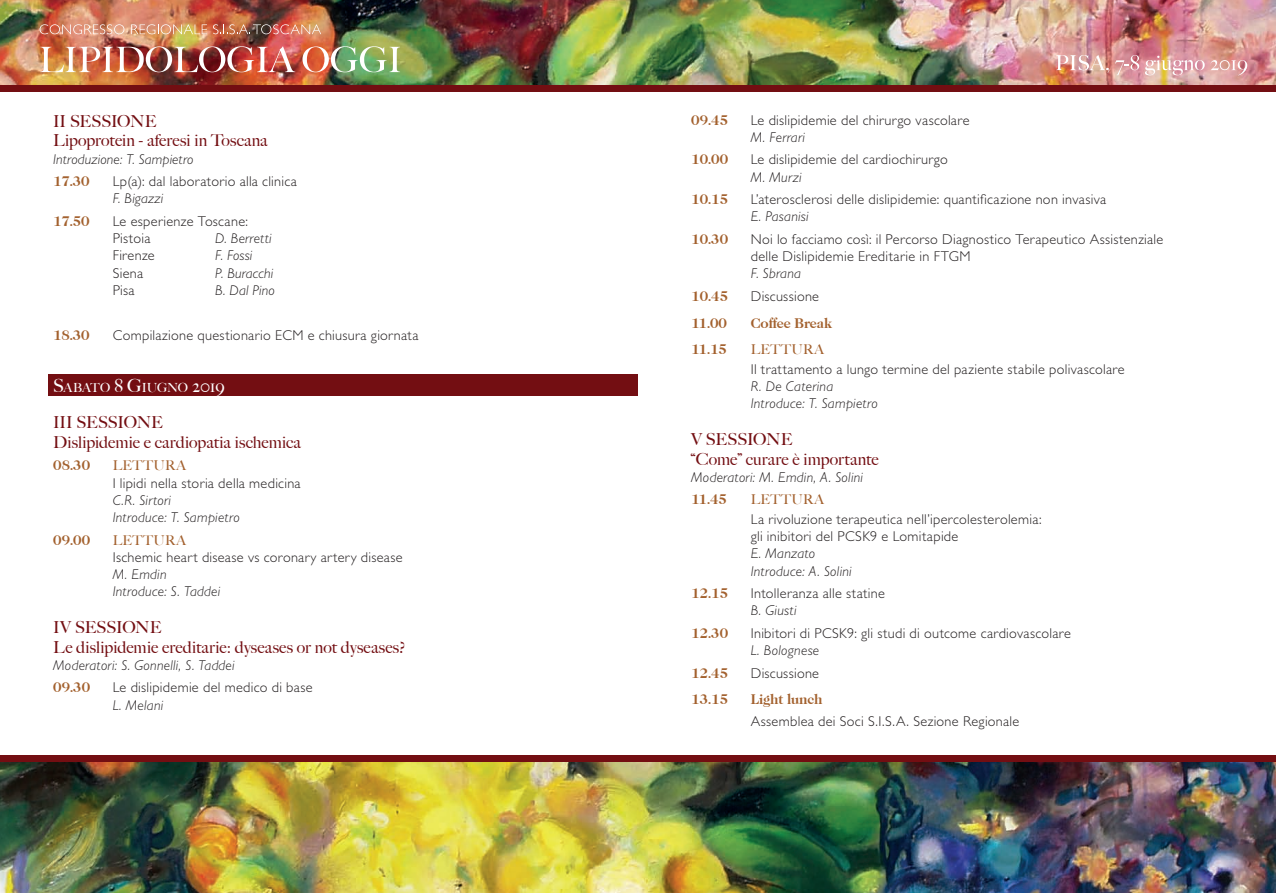
<style>
.page{position:relative;width:1276px;height:893px;background:#fff}
.page>*{position:absolute;margin:0;border:0;box-sizing:border-box;transform-origin:0 0}
.t1{font:500 16.5px/19.5px "Big Caslon";letter-spacing:.005em;color:#730e12}
.t2{font:300 14.25px/17.2px "Gill Sans Std";letter-spacing:.02em;color:#231f20}
.t3{font:italic 300 14.25px/17.2px "Gill Sans Std";letter-spacing:.02em;color:#231f20}
.t4{font:700 13.5px "Caslon 335";letter-spacing:.01em;color:#a3612e}
.t5{font:500 13.5px "Big Caslon";letter-spacing:.03em;color:#a3612e}
.t6{font:500 12.6px "Big Caslon";letter-spacing:-.015em;color:#fff}
.s1{font-size:18px}
</style>
<div class="page">
<img style="left:0;top:761px;width:1276px;height:132px">
<div style="left:49px;top:374px;width:589px;height:22px;background:#730e12"></div>
<img style="left:0;top:0;width:1276px;height:85px">
<div style="left:0;top:85px;width:1276px;height:7px;background:#730e12"></div>
<svg style="left:40px;top:24px;width:84px;height:10px"></svg>
<svg style="left:131px;top:24px;width:76px;height:10px"></svg>
<svg style="left:213px;top:24px;width:108px;height:10px"></svg>
<img style="left:40px;top:46px;width:255px;height:26px">
<svg style="left:302px;top:46px;width:98px;height:26px"></svg>
<svg style="left:1056px;top:55px;width:53px;height:18px"></svg>
<svg style="left:1115px;top:55px;width:24px;height:20px"></svg>
<svg style="left:1145px;top:56px;width:59px;height:19px"></svg>
<svg style="left:1210px;top:60px;width:37px;height:15px"></svg>
<div style="left:0;top:755px;width:1276px;height:6px;background:#730e12"></div>
<p class="t1" style="left:53px;top:111px;width:216px">II SESSIONE<br>Lipoprotein - aferesi in Toscana</p>
<p class="t3" style="left:53px;top:150px;width:142px">Introduzione: T. Sampietro</p>
<p class="t4" style="left:53px;top:173px;width:38px">17.30</p>
<p class="t2" style="left:113px;top:173px;width:186px">Lp(a): dal laboratorio alla clinica</p>
<p class="t3" style="left:113px;top:190px;width:52px">F. Bigazzi</p>
<p class="t4" style="left:53px;top:213px;width:38px">17.50</p>
<p class="t2" style="left:113px;top:213px;width:137px">Le esperienze Toscane:<br>Pistoia</p>
<p class="t3" style="left:215px;top:230px;width:58px">D. Berretti</p>
<p class="t2" style="left:113px;top:247px;width:43px">Firenze</p>
<p class="t3" style="left:215px;top:247px;width:39px">F. Fossi</p>
<p class="t2" style="left:113px;top:264px;width:32px">Siena</p>
<p class="t3" style="left:215px;top:264px;width:60px">P. Buracchi</p>
<p class="t2" style="left:113px;top:282px;width:23px">Pisa</p>
<p class="t3" style="left:215px;top:282px;width:61px">B. Dal Pino</p>
<p class="t4" style="left:53px;top:327px;width:38px">18.30</p>
<p class="t2" style="left:113px;top:327px;width:307px">Compilazione questionario ECM e chiusura giornata</p>
<p class="t6" style="left:53px;top:377px;width:173px"><span class="s1">S</span>ABATO <span class="s1">8 G</span>IUGNO <span class="s1">2019</span></p>
<p class="t1" style="left:53px;top:412px;width:249px">III SESSIONE<br>Dislipidemie e cardiopatia ischemica</p>
<p class="t4" style="left:53px;top:457px;width:39px">08.30</p>
<p class="t5" style="left:113px;top:454px;width:75px">LETTURA</p>
<p class="t2" style="left:113px;top:474px;width:189px">I lipidi nella storia della medicina</p>
<p class="t3" style="left:113px;top:492px;width:129px">C.R. Sirtori<br>Introduce: T. Sampietro</p>
<p class="t4" style="left:53px;top:531px;width:39px">09.00</p>
<p class="t5" style="left:113px;top:529px;width:75px">LETTURA</p>
<p class="t2" style="left:113px;top:549px;width:291px">Ischemic heart disease vs coronary artery disease</p>
<p class="t3" style="left:113px;top:566px;width:109px">M. Emdin<br>Introduce: S. Taddei</p>
<p class="t1" style="left:53px;top:617px;width:354px">IV SESSIONE<br>Le dislipidemie ereditarie: dyseases or not dyseases?</p>
<p class="t3" style="left:53px;top:657px;width:183px">Moderatori: S. Gonnelli, S. Taddei</p>
<p class="t4" style="left:53px;top:679px;width:39px">09.30</p>
<p class="t2" style="left:113px;top:679px;width:201px">Le dislipidemie del medico di base</p>
<p class="t3" style="left:113px;top:696px;width:52px">L. Melani</p>
<p class="t4" style="left:691px;top:111px;width:39px">09.45</p>
<p class="t2" style="left:750px;top:111px;width:220px">Le dislipidemie del chirurgo vascolare</p>
<p class="t3" style="left:750px;top:129px;width:56px">M. Ferrari</p>
<p class="t4" style="left:691px;top:151px;width:39px">10.00</p>
<p class="t2" style="left:750px;top:151px;width:199px">Le dislipidemie del cardiochirurgo</p>
<p class="t3" style="left:750px;top:168px;width:52px">M. Murzi</p>
<p class="t4" style="left:691px;top:191px;width:39px">10.15</p>
<p class="t2" style="left:750px;top:191px;width:357px">L’aterosclerosi delle dislipidemie: quantificazione non invasiva</p>
<p class="t3" style="left:750px;top:208px;width:59px">E. Pasanisi</p>
<p class="t4" style="left:691px;top:231px;width:39px">10.30</p>
<p class="t2" style="left:750px;top:231px;width:414px">Noi lo facciamo così: il Percorso Diagnostico Terapeutico Assistenziale delle Dislipidemie Ereditarie in FTGM</p>
<p class="t3" style="left:750px;top:265px;width:52px">F. Sbrana</p>
<p class="t4" style="left:691px;top:288px;width:39px">10.45</p>
<p class="t2" style="left:750px;top:288px;width:70px">Discussione</p>
<p class="t4" style="left:691px;top:314px;width:37px">11.00</p>
<p class="t4" style="left:750px;top:314px;width:83px">Coffee Break</p>
<p class="t4" style="left:691px;top:341px;width:37px">11.15</p>
<p class="t5" style="left:750px;top:338px;width:75px">LETTURA</p>
<p class="t2" style="left:750px;top:361px;width:375px">Il trattamento a lungo termine del paziente stabile polivascolare</p>
<p class="t3" style="left:750px;top:378px;width:129px">R. De Caterina<br>Introduce: T. Sampietro</p>
<p class="t1" style="left:691px;top:429px;width:189px">V SESSIONE<br>“Come” curare è importante</p>
<p class="t3" style="left:691px;top:469px;width:173px">Moderatori: M. Emdin, A. Solini</p>
<p class="t4" style="left:691px;top:491px;width:37px">11.45</p>
<p class="t5" style="left:750px;top:488px;width:75px">LETTURA</p>
<p class="t2" style="left:750px;top:511px;width:292px">La rivoluzione terapeutica nell’ipercolesterolemia: gli inibitori del PCSK9 e Lomitapide</p>
<p class="t3" style="left:750px;top:545px;width:103px">E. Manzato<br>Introduce: A. Solini</p>
<p class="t4" style="left:691px;top:585px;width:39px">12.15</p>
<p class="t2" style="left:750px;top:585px;width:136px">Intolleranza alle statine</p>
<p class="t3" style="left:750px;top:602px;width:47px">B. Giusti</p>
<p class="t4" style="left:691px;top:625px;width:39px">12.30</p>
<p class="t2" style="left:750px;top:625px;width:322px">Inibitori di PCSK9: gli studi di outcome cardiovascolare</p>
<p class="t3" style="left:750px;top:642px;width:70px">L. Bolognese</p>
<p class="t4" style="left:691px;top:664px;width:39px">12.45</p>
<p class="t2" style="left:750px;top:664px;width:70px">Discussione</p>
<p class="t4" style="left:691px;top:691px;width:39px">13.15</p>
<p class="t4" style="left:750px;top:691px;width:73px">Light lunch</p>
<p class="t2" style="left:750px;top:713px;width:270px">Assemblea dei Soci S.I.S.A. Sezione Regionale</p>
</div>
